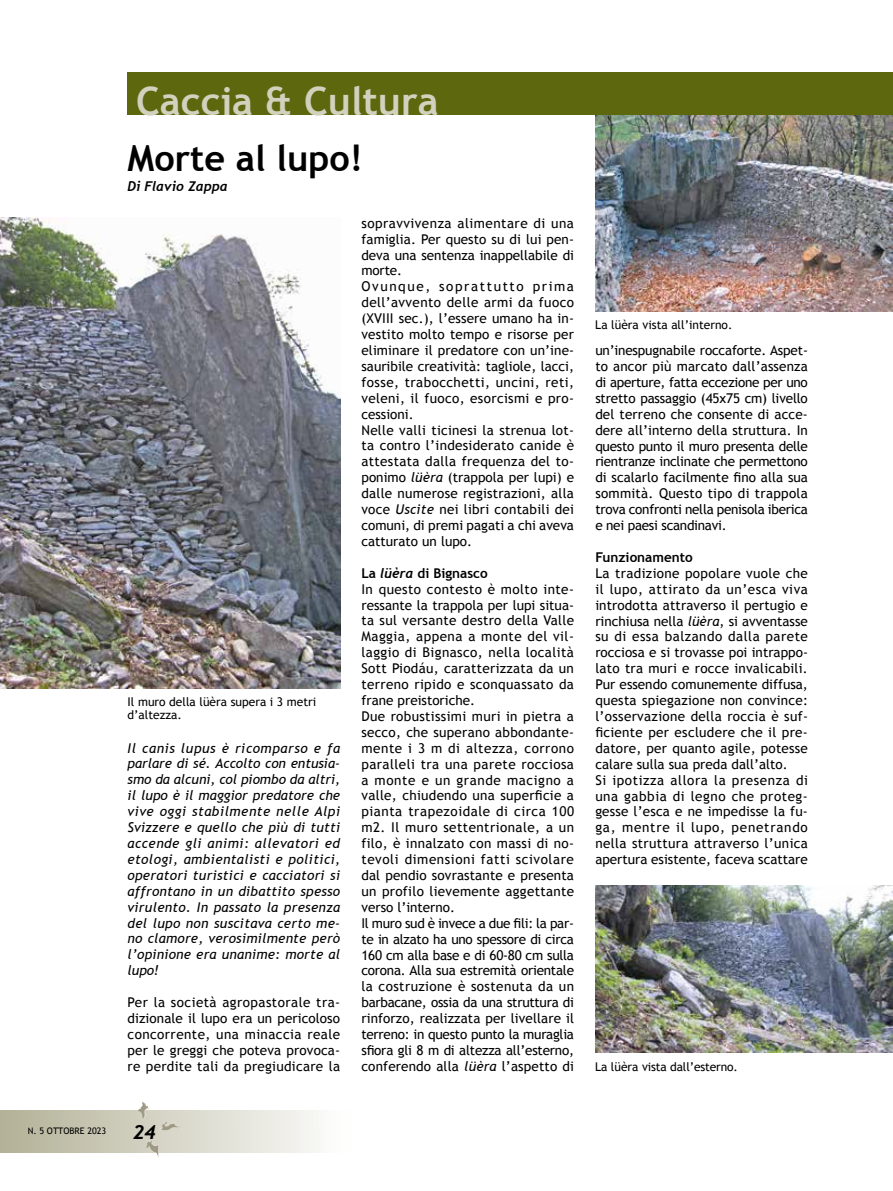
<style>
.page{position:relative;width:893px;height:1191px;background:#fff}
.page>*{position:absolute;margin:0;border:0;box-sizing:border-box;transform-origin:0 0}
.t1{font:700 39px "Trebuchet MS";color:#d2d1be}
.t2{font:700 36px "Trebuchet MS";color:#000}
.t3{font:italic 700 19.5px "Trebuchet";color:#000}
.t4{font:13.5px/15.9px "Trebuchet MS";letter-spacing:.02em;color:#000}
.t5{font:italic 13.5px/15.9px "Trebuchet MS";letter-spacing:.015em;color:#000;text-align:justify}
.t6{font:italic 700 13.5px "Trebuchet";letter-spacing:-.005em;color:#000}
.t7{font:700 13.5px "Trebuchet MS";color:#000}
.t8{font:12px/13.5px "Trebuchet MS";color:#000}
.t9{font:9px "Trebuchet MS";color:#000}
.s1{font-style:italic}
.s2{font-weight:700}
.s3{font-family:"Trebuchet";font-weight:700;font-style:italic}
</style>
<div class="page">
<img style="left:595px;top:115px;width:298px;height:197px">
<img style="left:595px;top:885px;width:298px;height:167px">
<div style="left:128px;top:73px;width:765px;height:42px;background:#5d670e"></div>
<img style="left:0;top:218px;width:340px;height:470px">
<div style="left:0;top:1110px;width:353px;height:42px;background:linear-gradient(to right,#b2b096,#fefefe)"></div>
<img style="left:138px;top:1102px;width:44px;height:29px">
<h1 class="t1" style="left:136px;top:76px;width:304px">Caccia &amp; Cultura</h1>
<h2 class="t2" style="left:128px;top:135px;width:237px">Morte al lupo!</h2>
<p class="t6" style="left:128px;top:178px;width:102px">Di Flavio Zappa</p>
<p class="t8" style="left:128px;top:695px;width:190px">Il muro della lüèra supera i 3 metri d’altezza.</p>
<p class="t5" style="left:128px;top:740px;width:214px">Il canis lupus è ricomparso e fa parlare di sé. Accolto con entusia&shy;smo da alcuni, col piombo da altri, il lupo è il maggior predatore che vive oggi stabilmente nelle Alpi Svizzere e quello che più di tutti accende gli animi: allevatori ed etologi, ambientalisti e politici, operatori turistici e cacciatori si affrontano in un dibattito spesso virulento. In passato la presenza del lupo non suscitava certo me&shy;no clamore, verosimilmente però l’opinione era unanime: morte al lupo!</p>
<p class="t4" style="left:128px;top:994px;width:214px;text-align:justify">Per la società agropastorale tra&shy;dizionale il lupo era un pericoloso concorrente, una minaccia reale per le greggi che poteva provoca&shy;re perdite tali da pregiudicare la</p>
<p class="t9" style="left:28px;top:1125px;width:80px">N. 5 OTTOBRE 2023</p>
<h3 class="t3" style="left:133px;top:1119px;width:24px">24</h3>
<p class="t4" style="left:361px;top:215px;width:214px">sopravvivenza alimentare di una famiglia. Per questo su di lui pen&shy;deva una sentenza inappellabile di morte.<br>Ovunque, soprattutto prima dell’avvento delle armi da fuoco (XVIII sec.), l’essere umano ha in&shy;vestito molto tempo e risorse per eliminare il predatore con un’ine&shy;sauribile creatività: tagliole, lacci, fosse, trabocchetti, uncini, reti, veleni, il fuoco, esorcismi e pro&shy;cessioni.<br>Nelle valli ticinesi la strenua lot&shy;ta contro l’indesiderato canide è attestata dalla frequenza del to&shy;ponimo <span class="s1">lüèra</span> (trappola per lupi) e dalle numerose registrazioni, alla voce <span class="s1">Uscite</span> nei libri contabili dei comuni, di premi pagati a chi aveva catturato un lupo.</p>
<p class="t4" style="left:361px;top:565px;width:214px"><span class="s2">La</span> <span class="s3">lüèra</span> <span class="s2">di Bignasco<br></span>In questo contesto è molto inte&shy;ressante la trappola per lupi situa&shy;ta sul versante destro della Valle<br>Maggia, appena a monte del vil&shy;laggio di Bignasco, nella località<br>Sott Piodáu, caratterizzata da un terreno ripido e sconquassato da frane preistoriche.<br>Due robustissimi muri in pietra a secco, che superano abbondante&shy;mente i 3 m di altezza, corrono paralleli tra una parete rocciosa a monte e un grande macigno a valle, chiudendo una superficie a pianta trapezoidale di circa 100 m2. Il muro settentrionale, a un filo, è innalzato con massi di no&shy;tevoli dimensioni fatti scivolare dal pendio sovrastante e presenta un profilo lievemente aggettante verso l’interno.<br>Il muro sud è invece a due fili: la par&shy;te in alzato ha uno spessore di circa<br>160 cm alla base e di 60-80 cm sulla corona. Alla sua estremità orientale la costruzione è sostenuta da un barbacane, ossia da una struttura di rinforzo, realizzata per livellare il terreno: in questo punto la muraglia sfiora gli 8 m di altezza all’esterno, conferendo alla <span class="s1">lüèra</span> l’aspetto di</p>
<p class="t8" style="left:595px;top:318px;width:139px">La lüèra vista all’interno.</p>
<p class="t4" style="left:595px;top:342px;width:214px;text-align:justify">un’inespugnabile roccaforte. Aspet&shy;to ancor più marcato dall’assenza di aperture, fatta eccezione per uno stretto passaggio (45x75 cm) livello del terreno che consente di acce&shy;dere all’interno della struttura. In questo punto il muro presenta delle rientranze inclinate che permettono di scalarlo facilmente fino alla sua sommità. Questo tipo di trappola trova confronti nella penisola iberica e nei paesi scandinavi.</p>
<p class="t7" style="left:595px;top:548px;width:99px">Funzionamento</p>
<p class="t4" style="left:595px;top:565px;width:214px">La tradizione popolare vuole che il lupo, attirato da un’esca viva introdotta attraverso il pertugio e rinchiusa nella <span class="s1">lüèra</span>, si avventasse su di essa balzando dalla parete rocciosa e si trovasse poi intrappo&shy;lato tra muri e rocce invalicabili.<br>Pur essendo comunemente diffusa, questa spiegazione non convince: l’osservazione della roccia è suf&shy;ficiente per escludere che il pre&shy;datore, per quanto agile, potesse calare sulla sua preda dall’alto.<br>Si ipotizza allora la presenza di una gabbia di legno che proteg&shy;gesse l’esca e ne impedisse la fu&shy;ga, mentre il lupo, penetrando nella struttura attraverso l’unica apertura esistente, faceva scattare</p>
<p class="t8" style="left:595px;top:1059px;width:144px">La lüèra vista dall’esterno.</p>
</div>
